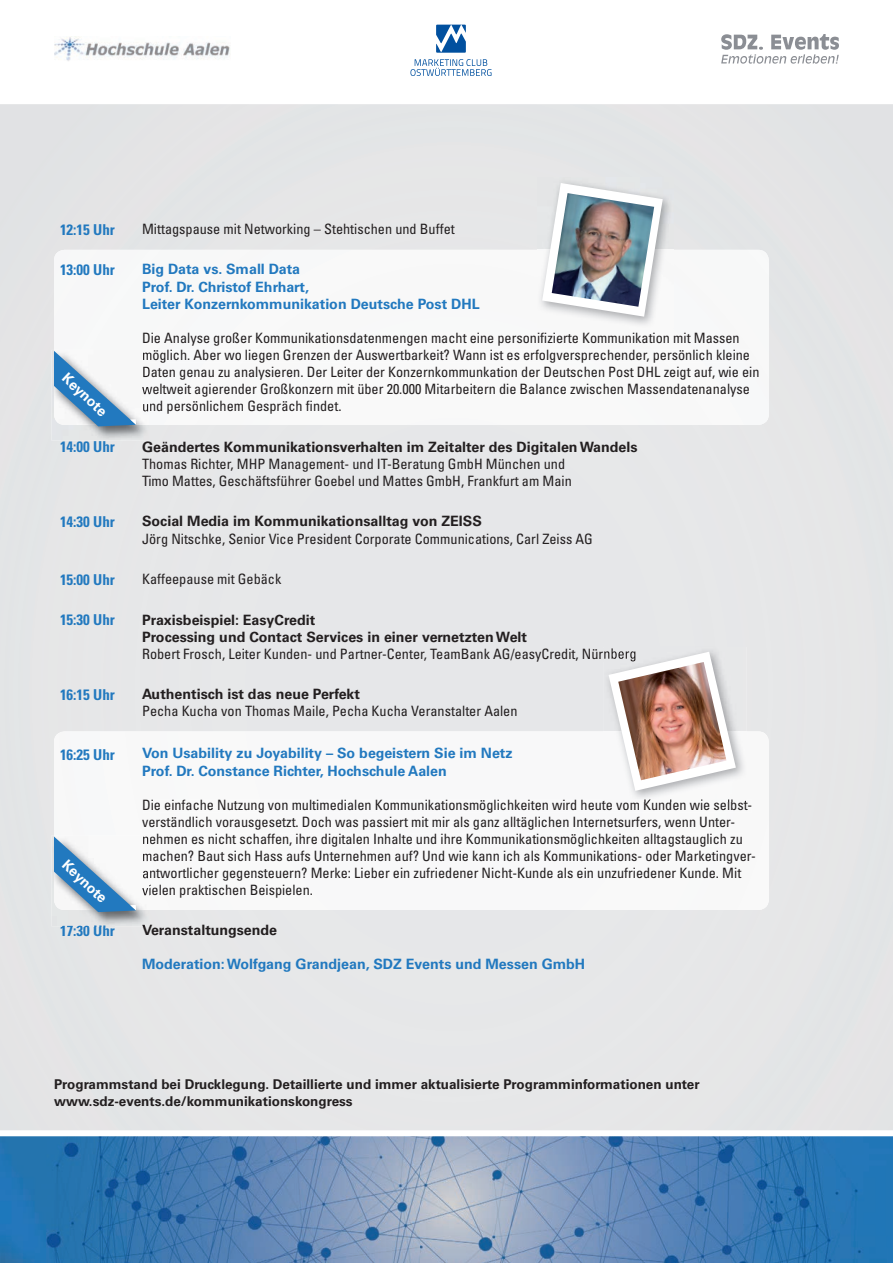
<style>
.page{position:relative;width:893px;height:1263px;background:#fff}
.page>*{position:absolute;margin:0;border:0;box-sizing:border-box;transform-origin:0 0}
.t1{font:700 condensed 15px "Univers LT";color:#2279bf}
.t2{font:condensed 14.25px/17.1px "Univers LT";color:#231f20}
.t3{font:700 14.25px/17.1px "Univers LT";color:#231f20}
.t4{font:700 14.25px/17.1px "Univers LT";color:#2279bf}
.t5{font:700 14.25px "Univers LT";color:#fff}
.t6{font:700 13.5px/16.2px "Univers LT";color:#231f20}
</style>
<div class="page">
<div style="left:0;top:104px;width:893px;height:1026px;background:#e6e7e8"></div>
<svg style="left:0;top:1136px;width:1px;height:127px"></svg>
<img style="left:1px;top:1136px;width:892px;height:127px">
<svg style="left:54px;top:250px;width:715px;height:175px"></svg>
<svg style="left:54px;top:731px;width:715px;height:179px"></svg>
<svg style="left:143px;top:799px;width:608px;height:13px"></svg>
<div style="left:149px;top:850px;width:606px;height:14px;background:#f8f8f9"></div>
<div style="left:149px;top:868px;width:592px;height:13px;background:#f8f8f9"></div>
<div style="left:149px;top:885px;width:163px;height:13px;background:#f9f9f9"></div>
<img style="left:537px;top:178px;width:137px;height:150px">
<svg style="left:542px;top:183px;width:121px;height:134px"></svg>
<img style="left:552px;top:193px;width:102px;height:114px">
<img style="left:604px;top:647px;width:143px;height:152px">
<img style="left:604px;top:648px;width:31px;height:13px">
<img style="left:604px;top:799px;width:143px;height:3px">
<svg style="left:609px;top:652px;width:127px;height:139px"></svg>
<img style="left:618px;top:662px;width:108px;height:118px">
<img style="left:51px;top:350px;width:98px;height:91px">
<img style="left:54px;top:350px;width:95px;height:75px">
<svg style="left:142px;top:349px;width:608px;height:65px"></svg>
<svg style="left:54px;top:351px;width:82px;height:75px"></svg>
<img style="left:51px;top:835px;width:98px;height:91px">
<img style="left:54px;top:835px;width:95px;height:75px">
<svg style="left:143px;top:834px;width:600px;height:13px"></svg>
<img style="left:143px;top:850px;width:6px;height:14px">
<svg style="left:142px;top:868px;width:7px;height:30px"></svg>
<img style="left:61px;top:925px;width:41px;height:1px">
<svg style="left:103px;top:925px;width:12px;height:1px"></svg>
<svg style="left:54px;top:836px;width:82px;height:76px"></svg>
<svg style="left:721px;top:34px;width:118px;height:30px"></svg>
<svg style="left:436px;top:24px;width:30px;height:29px"></svg>
<svg style="left:410px;top:59px;width:81px;height:17px"></svg>
<img style="left:54px;top:37px;width:176px;height:24px">
<p class="t1" style="left:60px;top:220px;width:56px">12:15 Uhr</p>
<p class="t2" style="left:142px;top:220px;width:314px">Mittagspause mit Networking – Stehtischen und Buffet</p>
<p class="t1" style="left:60px;top:260px;width:56px">13:00 Uhr</p>
<p class="t4" style="left:142px;top:261px;width:339px">Big Data vs. Small Data<br>Prof. Dr. Christof Ehrhart,<br>Leiter Konzernkommunikation Deutsche Post DHL</p>
<p class="t2" style="left:142px;top:329px;width:619px">Die Analyse großer Kommunikationsdatenmengen macht eine personifizierte Kommunikation mit Massen möglich. Aber wo liegen Grenzen der Auswertbarkeit? Wann ist es erfolgversprechender, persönlich kleine Daten genau zu analysieren. Der Leiter der Konzernkommunkation der Deutschen Post DHL zeigt auf, wie ein weltweit agierender Großkonzern mit über 20.000 Mitarbeitern die Balance zwischen Massendatenanalyse und persönlichem Gespräch findet.</p>
<p class="t1" style="left:60px;top:438px;width:56px">14:00 Uhr</p>
<p class="t3" style="left:142px;top:438px;width:497px">Geändertes Kommunikationsverhalten im Zeitalter des Digitalen Wandels</p>
<p class="t2" style="left:142px;top:455px;width:431px">Thomas Richter, MHP Management- und IT-Beratung GmbH München und<br>Timo Mattes, Geschäftsführer Goebel und Mattes GmbH, Frankfurt am Main</p>
<p class="t1" style="left:60px;top:512px;width:56px">14:30 Uhr</p>
<p class="t3" style="left:142px;top:513px;width:341px">Social Media im Kommunikationsalltag von ZEISS</p>
<p class="t2" style="left:142px;top:530px;width:452px">Jörg Nitschke, Senior Vice President Corporate Communications, Carl Zeiss AG</p>
<p class="t1" style="left:60px;top:570px;width:56px">15:00 Uhr</p>
<p class="t2" style="left:142px;top:570px;width:141px">Kaffeepause mit Gebäck</p>
<p class="t1" style="left:60px;top:610px;width:56px">15:30 Uhr</p>
<p class="t3" style="left:142px;top:611px;width:386px">Praxisbeispiel: EasyCredit<br>Processing und Contact Services in einer vernetzten Welt</p>
<p class="t2" style="left:142px;top:645px;width:496px">Robert Frosch, Leiter Kunden- und Partner-Center, TeamBank AG/easyCredit, Nürnberg</p>
<p class="t1" style="left:60px;top:685px;width:56px">16:15 Uhr</p>
<p class="t3" style="left:142px;top:686px;width:220px">Authentisch ist das neue Perfekt</p>
<p class="t2" style="left:142px;top:702px;width:377px">Pecha Kucha von Thomas Maile, Pecha Kucha Veranstalter Aalen</p>
<p class="t1" style="left:60px;top:745px;width:56px">16:25 Uhr</p>
<p class="t4" style="left:142px;top:745px;width:372px">Von Usability zu Joyability – So begeistern Sie im Netz<br>Prof. Dr. Constance Richter, Hochschule Aalen</p>
<p class="t2" style="left:142px;top:796px;width:615px">Die einfache Nutzung von multimedialen Kommunikationsmöglichkeiten wird heute vom Kunden wie selbst&shy;verständlich vorausgesetzt. Doch was passiert mit mir als ganz alltäglichen Internetsurfers, wenn Unter&shy;nehmen es nicht schaffen, ihre digitalen Inhalte und ihre Kommunikationsmöglichkeiten alltagstauglich zu machen? Baut sich Hass aufs Unternehmen auf? Und wie kann ich als Kommunikations- oder Marketingver&shy;antwortlicher gegensteuern? Merke: Lieber ein zufriedener Nicht-Kunde als ein unzufriedener Kunde. Mit vielen praktischen Beispielen.</p>
<p class="t1" style="left:60px;top:922px;width:56px">17:30 Uhr</p>
<p class="t3" style="left:142px;top:922px;width:137px">Veranstaltungsende</p>
<p class="t4" style="left:142px;top:956px;width:445px">Moderation: Wolfgang Grandjean, SDZ Events und Messen GmbH</p>
<p class="t5" style="left:70px;top:370px;width:57px;rotate:43deg">Keynote</p>
<p class="t5" style="left:70px;top:856px;width:57px;rotate:43deg">Keynote</p>
<p class="t6" style="left:54px;top:1077px;width:647px">Programmstand bei Drucklegung. Detaillierte und immer aktualisierte Programminformationen unter www.sdz-events.de/kommunikationskongress</p>
</div>
